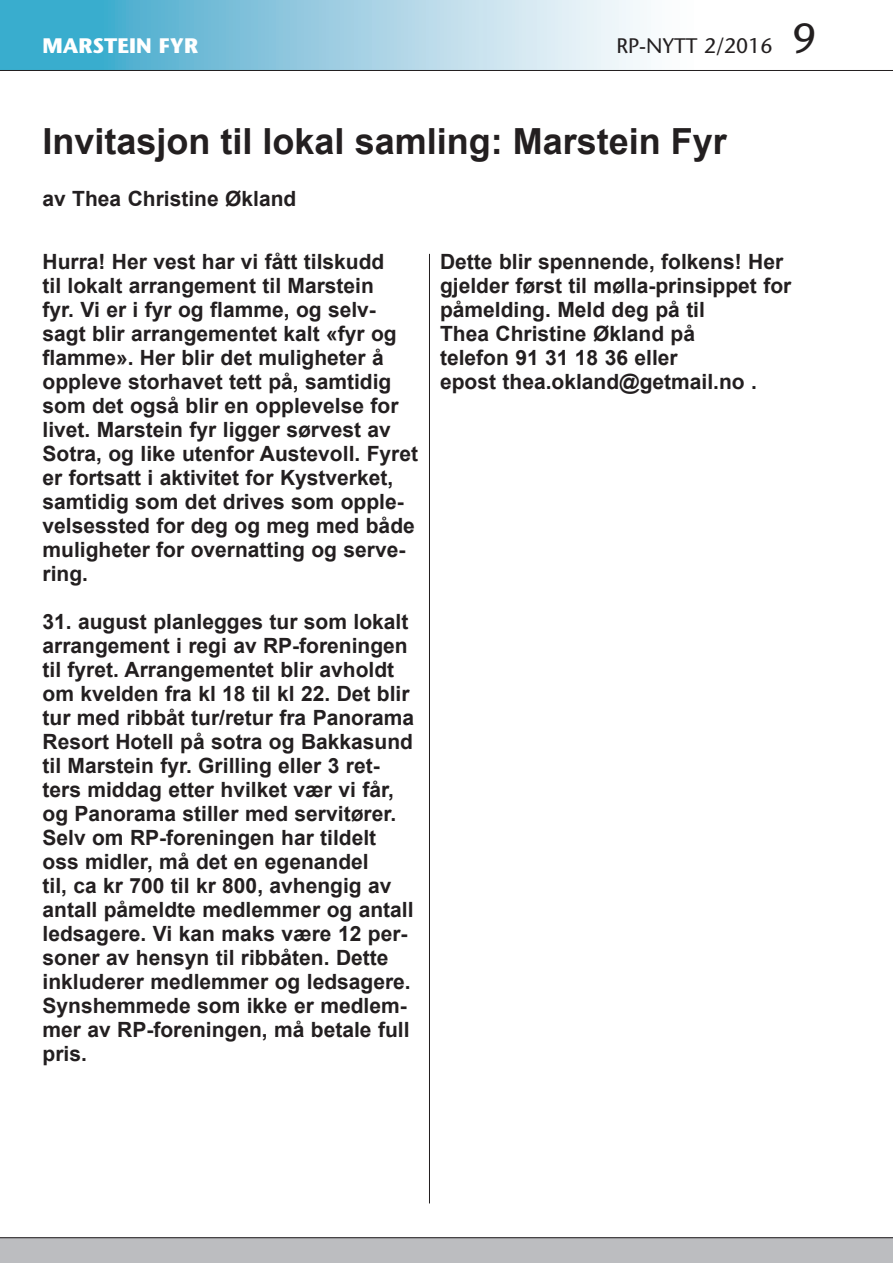
<style>
.page{position:relative;width:893px;height:1263px;background:#fff}
.page>*{position:absolute;margin:0;border:0;box-sizing:border-box;transform-origin:0 0}
.t1{font:700 36px "Arial";color:#231f20}
.t2{font:700 21px/24px "Arial";color:#231f20}
.t3{font:500 21px "Stone Sans Std";color:#231f20}
.t4{font:700 21px "Stone Sans Std";color:#fff}
.s1{font-size:42px}
</style>
<div class="page">
<svg style="left:0;top:0;width:655px;height:70px"></svg>
<hr style="left:0;top:70px;width:893px;height:1px;background:#231f20">
<div style="left:0;top:1237px;width:893px;height:26px;background:#bcbdc0"></div>
<hr style="left:0;top:1237px;width:893px;height:1px;background:#231f20">
<hr style="left:429px;top:254px;width:1px;height:949px;background:#231f20">
<p class="t4" style="left:43px;top:33px;width:157px">MARSTEIN FYR</p>
<p class="t3" style="left:616px;top:33px;width:202px">RP-NYTT 2/2016 <span class="s1">9</span></p>
<h1 class="t1" style="left:43px;top:117px;width:686px">Invitasjon til lokal samling: Marstein Fyr</h1>
<p class="t2" style="left:43px;top:188px;width:255px">av Thea Christine Økland</p>
<p class="t2" style="left:43px;top:250px;width:377px">Hurra! Her vest har vi fått tilskudd<br>til lokalt arrangement til Marstein<br>fyr. Vi er i fyr og flamme, og selv&shy;sagt blir arrangementet kalt «fyr og flamme». Her blir det muligheter å oppleve storhavet tett på, samtidig som det også blir en opplevelse for livet. Marstein fyr ligger sørvest av Sotra, og like utenfor Austevoll. Fyret er fortsatt i aktivitet for Kystverket, samtidig som det drives som opple&shy;velsessted for deg og meg med både muligheter for overnatting og serve&shy;ring.</p>
<p class="t2" style="left:43px;top:611px;width:373px">31. august planlegges tur som lokalt arrangement i regi av RP-foreningen til fyret. Arrangementet blir avholdt om kvelden fra kl 18 til kl 22. Det blir tur med ribbåt tur/retur fra Panorama Resort Hotell på sotra og Bakkasund til Marstein fyr. Grilling eller 3 ret&shy;ters middag etter hvilket vær vi får, og Panorama stiller med servitører.<br>Selv om RP-foreningen har tildelt oss midler, må det en egenandel<br>til, ca kr 700 til kr 800, avhengig av antall påmeldte medlemmer og antall ledsagere. Vi kan maks være 12 per&shy;soner av hensyn til ribbåten. Dette inkluderer medlemmer og ledsagere.<br>Synshemmede som ikke er medlem&shy;mer av RP-foreningen, må betale full pris.</p>
<p class="t2" style="left:440px;top:250px;width:353px">Dette blir spennende, folkens! Her gjelder først til mølla-prinsippet for påmelding. Meld deg på til<br>Thea Christine Økland på<br>telefon 91 31 18 36 eller<br>epost thea.okland@getmail.no .</p>
</div>
